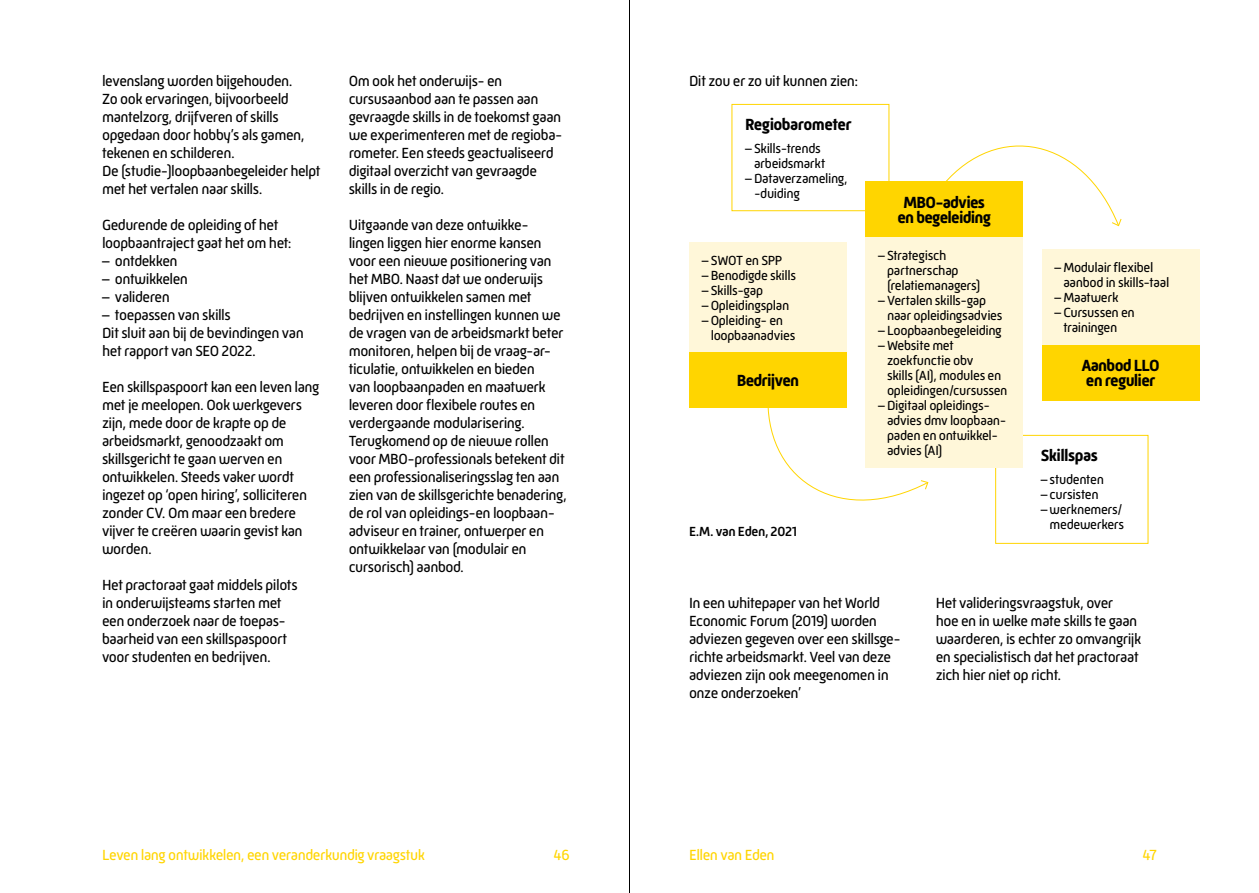
<style>
.page{position:relative;width:1259px;height:893px;background:#fff}
.page>*{position:absolute;margin:0;border:0;box-sizing:border-box;transform-origin:0 0}
.t1{font:700 16.5px/15px "Mic 32 New";letter-spacing:-.04em;color:#000}
.t2{font:15px/18px "Mic 32 New";letter-spacing:-.03em;color:#000}
.t3{font:15px "Mic 32 New";letter-spacing:-.035em;color:#ffd500}
.t4{font:13.5px/15px "Mic 32 New";letter-spacing:-.025em;color:#000}
.t5{font:500 13.5px "Mic 32 New";letter-spacing:-.025em;color:#000}
</style>
<div class="page">
<div style="left:731px;top:104px;width:158px;height:107px;border:1px solid #ffd500"></div>
<div style="left:995px;top:435px;width:153px;height:109px;border:1px solid #ffd500"></div>
<div style="left:689px;top:242px;width:158px;height:110px;background:#fff7d9"></div>
<div style="left:689px;top:352px;width:158px;height:56px;background:#ffd500"></div>
<div style="left:1041px;top:249px;width:158px;height:96px;background:#fff7d9"></div>
<div style="left:1041px;top:345px;width:158px;height:55px;background:#ffd500"></div>
<div style="left:865px;top:237px;width:158px;height:231px;background:#fff7d9"></div>
<div style="left:865px;top:182px;width:158px;height:55px;background:#ffd500"></div>
<svg style="left:767px;top:408px;width:162px;height:93px"></svg>
<svg style="left:942px;top:145px;width:180px;height:82px"></svg>
<hr style="left:629px;top:0;width:1px;height:893px;background:#000">
<p class="t2" style="left:102px;top:72px;width:220px">levenslang worden bijgehouden.<br>Zo ook ervaringen, bijvoorbeeld mantelzorg, drijfveren of skills opgedaan door hobby’s als gamen, tekenen en schilderen.<br>De (studie-)loopbaanbegeleider helpt met het vertalen naar skills.</p>
<p class="t2" style="left:102px;top:216px;width:191px">Gedurende de opleiding of het loopbaantraject gaat het om het:</p>
<p class="t2" style="left:102px;top:252px;width:77px">– ontdekken</p>
<p class="t2" style="left:102px;top:270px;width:88px">– ontwikkelen</p>
<p class="t2" style="left:102px;top:288px;width:69px">– valideren</p>
<p class="t2" style="left:102px;top:306px;width:203px">– toepassen van skills<br>Dit sluit aan bij de bevindingen van het rapport van SEO 2022.</p>
<p class="t2" style="left:102px;top:378px;width:219px">Een skillspaspoort kan een leven lang met je meelopen. Ook werkgevers zijn, mede door de krapte op de arbeidsmarkt, genoodzaakt om skillsgericht te gaan werven en ontwikkelen. Steeds vaker wordt ingezet op ‘open hiring’, solliciteren zonder CV. Om maar een bredere vijver te creëren waarin gevist kan worden.</p>
<p class="t2" style="left:102px;top:576px;width:197px">Het practoraat gaat middels pilots in onderwijsteams starten met een onderzoek naar de toepas&shy;baarheid van een skillspaspoort voor studenten en bedrijven.</p>
<p class="t2" style="left:349px;top:72px;width:215px">Om ook het onderwijs- en cursusaanbod aan te passen aan gevraagde skills in de toekomst gaan we experimenteren met de regioba&shy;rometer. Een steeds geactualiseerd digitaal overzicht van gevraagde skills in de regio.</p>
<p class="t2" style="left:349px;top:216px;width:220px">Uitgaande van deze ontwikke&shy;lingen liggen hier enorme kansen voor een nieuwe positionering van het MBO. Naast dat we onderwijs blijven ontwikkelen samen met bedrijven en instellingen kunnen we de vragen van de arbeidsmarkt beter monitoren, helpen bij de vraag-ar&shy;ticulatie, ontwikkelen en bieden<br>van loopbaanpaden en maatwerk leveren door flexibele routes en verdergaande modularisering.<br>Terugkomend op de nieuwe rollen voor MBO-professionals betekent dit een professionaliseringsslag ten aan zien van de skillsgerichte benadering, de rol van opleidings-en loopbaan&shy;adviseur en trainer, ontwerper en ontwikkelaar van (modulair en cursorisch) aanbod.</p>
<p class="t2" style="left:689px;top:72px;width:171px">Dit zou er zo uit kunnen zien:</p>
<p class="t1" style="left:745px;top:117px;width:108px">Regiobarometer</p>
<p class="t4" style="left:754px;top:140px;width:73px;text-indent:-9px">– Skills-trends arbeidsmarkt</p>
<p class="t4" style="left:754px;top:170px;width:95px;text-indent:-9px">– Dataverzameling, -duiding</p>
<p class="t4" style="left:702px;top:253px;width:82px">– SWOT en SPP</p>
<p class="t4" style="left:702px;top:268px;width:96px">– Benodigde skills</p>
<p class="t4" style="left:702px;top:283px;width:63px">– Skills-gap</p>
<p class="t4" style="left:702px;top:298px;width:89px">– Opleidingsplan</p>
<p class="t4" style="left:710px;top:313px;width:86px;text-indent:-9px">– Opleiding- en loopbaanadvies</p>
<p class="t1" style="left:736px;top:373px;width:64px">Bedrijven</p>
<p class="t1" style="left:897px;top:195px;width:95px;text-align:center">MBO-advies en begeleiding</p>
<p class="t4" style="left:887px;top:248px;width:95px;text-indent:-9px">– Strategisch partnerschap (relatiemanagers)</p>
<p class="t4" style="left:887px;top:293px;width:117px;text-indent:-9px">– Vertalen skills-gap naar opleidingsadvies</p>
<p class="t4" style="left:878px;top:323px;width:125px">– Loopbaanbegeleiding</p>
<p class="t4" style="left:887px;top:338px;width:122px;text-indent:-9px">– Website met zoekfunctie obv<br>skills (AI), modules en opleidingen/cursussen</p>
<p class="t4" style="left:887px;top:398px;width:119px;text-indent:-9px">– Digitaal opleidings&shy;advies dmv loopbaan&shy;paden en ontwikkel&shy;advies (AI)</p>
<p class="t5" style="left:689px;top:524px;width:110px">E.M. van Eden, 2021</p>
<p class="t4" style="left:1063px;top:260px;width:107px;text-indent:-9px">– Modulair flexibel aanbod in skills-taal</p>
<p class="t4" style="left:1054px;top:290px;width:66px">– Maatwerk</p>
<p class="t4" style="left:1063px;top:305px;width:73px;text-indent:-9px">– Cursussen en trainingen</p>
<p class="t1" style="left:1081px;top:358px;width:80px">Aanbod LLO en regulier</p>
<p class="t1" style="left:1040px;top:448px;width:59px">Skillspas</p>
<p class="t4" style="left:1040px;top:471px;width:65px">– studenten</p>
<p class="t4" style="left:1040px;top:486px;width:59px">– cursisten</p>
<p class="t4" style="left:1040px;top:501px;width:85px;text-align:right">– werknemers/ medewerkers</p>
<p class="t2" style="left:689px;top:594px;width:213px">In een whitepaper van het World<br>Economic Forum (2019) worden adviezen gegeven over een skillsge&shy;richte arbeidsmarkt. Veel van deze adviezen zijn ook meegenomen in onze onderzoeken’</p>
<p class="t2" style="left:935px;top:594px;width:207px">Het valideringsvraagstuk, over<br>hoe en in welke mate skills te gaan waarderen, is echter zo omvangrijk en specialistisch dat het practoraat zich hier niet op richt.</p>
<p class="t3" style="left:102px;top:846px;width:324px">Leven lang ontwikkelen, een veranderkundig vraagstuk</p>
<p class="t3" style="left:553px;top:846px;width:18px">46</p>
<p class="t3" style="left:689px;top:846px;width:87px">Ellen van Eden</p>
<p class="t3" style="left:1142px;top:846px;width:16px">47</p>
</div>
